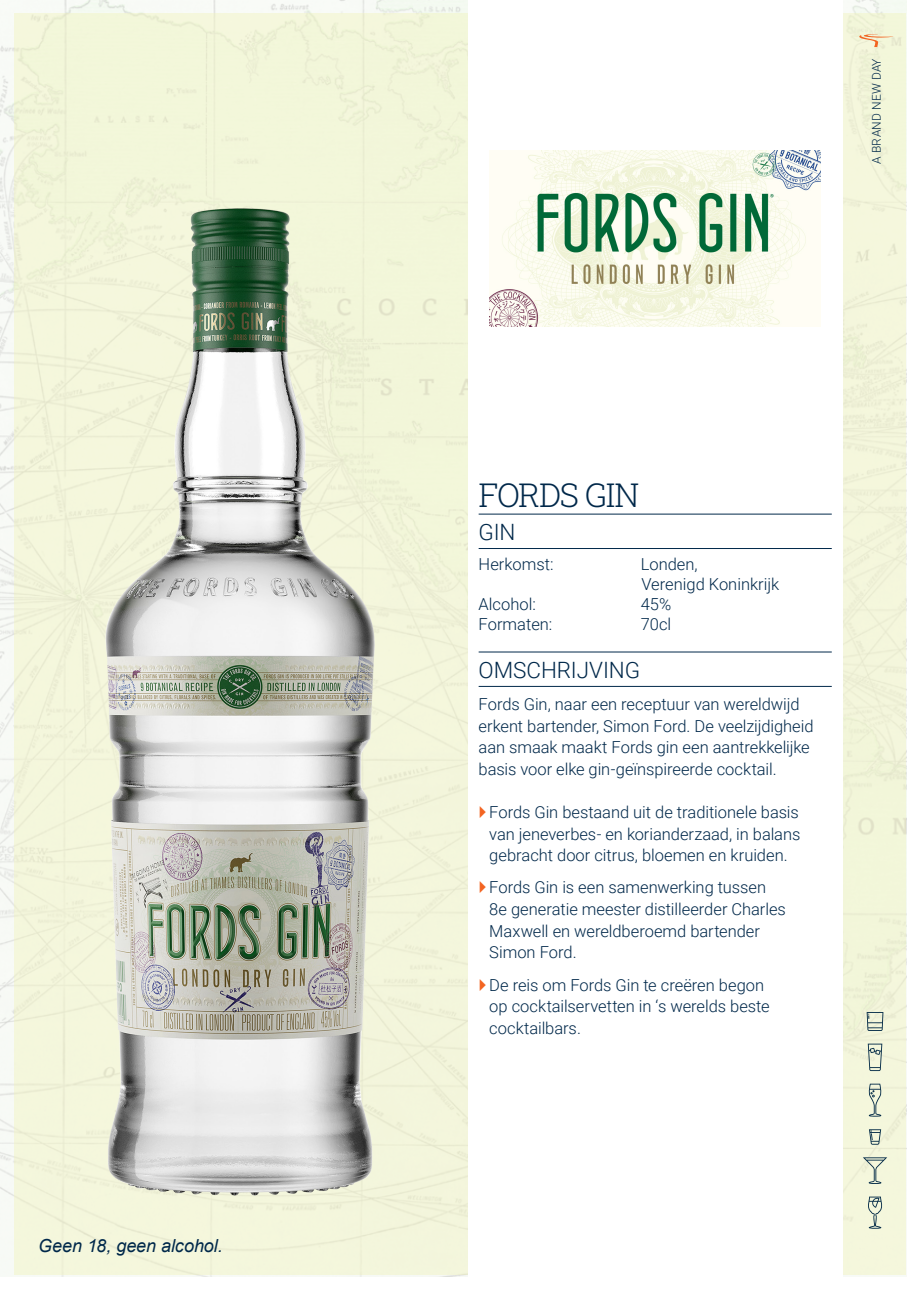
<style>
.page{position:relative;width:919px;height:1289px;background:#fff}
.page>*{position:absolute;margin:0;border:0;box-sizing:border-box;transform-origin:0 0}
.TITEL__merknaam{font:33px "Roboto Slab";letter-spacing:-.045em;color:#00284a}
.Titel_lijn-boven_onder{font:300 22.5px "Roboto";letter-spacing:-.005em;color:#00284a}
.t1{font:italic 18px "Arial";letter-spacing:-.005em;color:#00284a}
.t2{font:300 16.5px/21.6px "Roboto";color:#00284a}
.t3{font:300 12px "Roboto";letter-spacing:.015em;color:#00284a}
</style>
<div class="page">
<img style="left:0;top:0;width:906px;height:1276px">
<div style="left:14px;top:14px;width:891px;height:1261px;background:#f3f6da"></div>
<div style="left:468px;top:0;width:374px;height:1288px;background:#fff"></div>
<img style="left:489px;top:151px;width:331px;height:176px">
<svg style="left:859px;top:34px;width:34px;height:13px"></svg>
<img style="left:13px;top:157px;width:455px;height:1055px">
<svg style="left:863px;top:1157px;width:24px;height:26px"></svg>
<svg style="left:868px;top:1196px;width:14px;height:32px"></svg>
<svg style="left:869px;top:1129px;width:12px;height:15px"></svg>
<svg style="left:866px;top:1012px;width:17px;height:18px"></svg>
<svg style="left:867px;top:1043px;width:15px;height:28px"></svg>
<svg style="left:868px;top:1083px;width:14px;height:33px"></svg>
<hr style="left:478px;top:514px;width:353px;height:1px;background:#00284a">
<hr style="left:478px;top:548px;width:353px;height:1px;background:#00284a">
<hr style="left:478px;top:651px;width:353px;height:1px;background:#00284a">
<hr style="left:478px;top:686px;width:353px;height:1px;background:#00284a">
<p class="t1" style="left:38px;top:1233px;width:186px">Geen 18, geen alcohol.</p>
<p class="t3" style="left:868px;top:163px;width:107px;rotate:-90deg">A BRAND NEW DAY</p>
<p class="TITEL__merknaam" style="left:478px;top:472px;width:162px">FORDS GIN</p>
<p class="Titel_lijn-boven_onder" style="left:478px;top:516px;width:38px">GIN</p>
<p class="t2" style="left:478px;top:553px;width:76px">Herkomst:</p>
<p class="t2" style="left:640px;top:554px;width:140px;line-height:19.8px">Londen,<br>Verenigd Koninkrijk</p>
<p class="t2" style="left:478px;top:592px;width:59px">Alcohol:</p>
<p class="t2" style="left:640px;top:592px;width:32px">45%</p>
<p class="t2" style="left:478px;top:612px;width:75px">Formaten:</p>
<p class="t2" style="left:640px;top:612px;width:32px">70cl</p>
<p class="Titel_lijn-boven_onder" style="left:478px;top:654px;width:163px">OMSCHRIJVING</p>
<p class="t2" style="left:478px;top:692px;width:336px">Fords Gin, naar een receptuur van wereldwijd erkent bartender, Simon Ford. De veelzijdigheid aan smaak maakt Fords gin een aantrekkelijke basis voor elke gin-geïnspireerde cocktail.</p>
<p class="t2" style="left:489px;top:800px;width:312px;text-align:justify">Fords Gin bestaand uit de traditionele basis van jeneverbes- en korianderzaad, in balans gebracht door citrus, bloemen en kruiden.</p>
<p class="t2" style="left:489px;top:876px;width:298px">Fords Gin is een samenwerking tussen<br>8e generatie meester distilleerder Charles<br>Maxwell en wereldberoemd bartender<br>Simon Ford.</p>
<p class="t2" style="left:489px;top:973px;width:282px">De reis om Fords Gin te creëren begon op cocktailservetten in ‘s werelds beste cocktailbars.</p>
</div>
